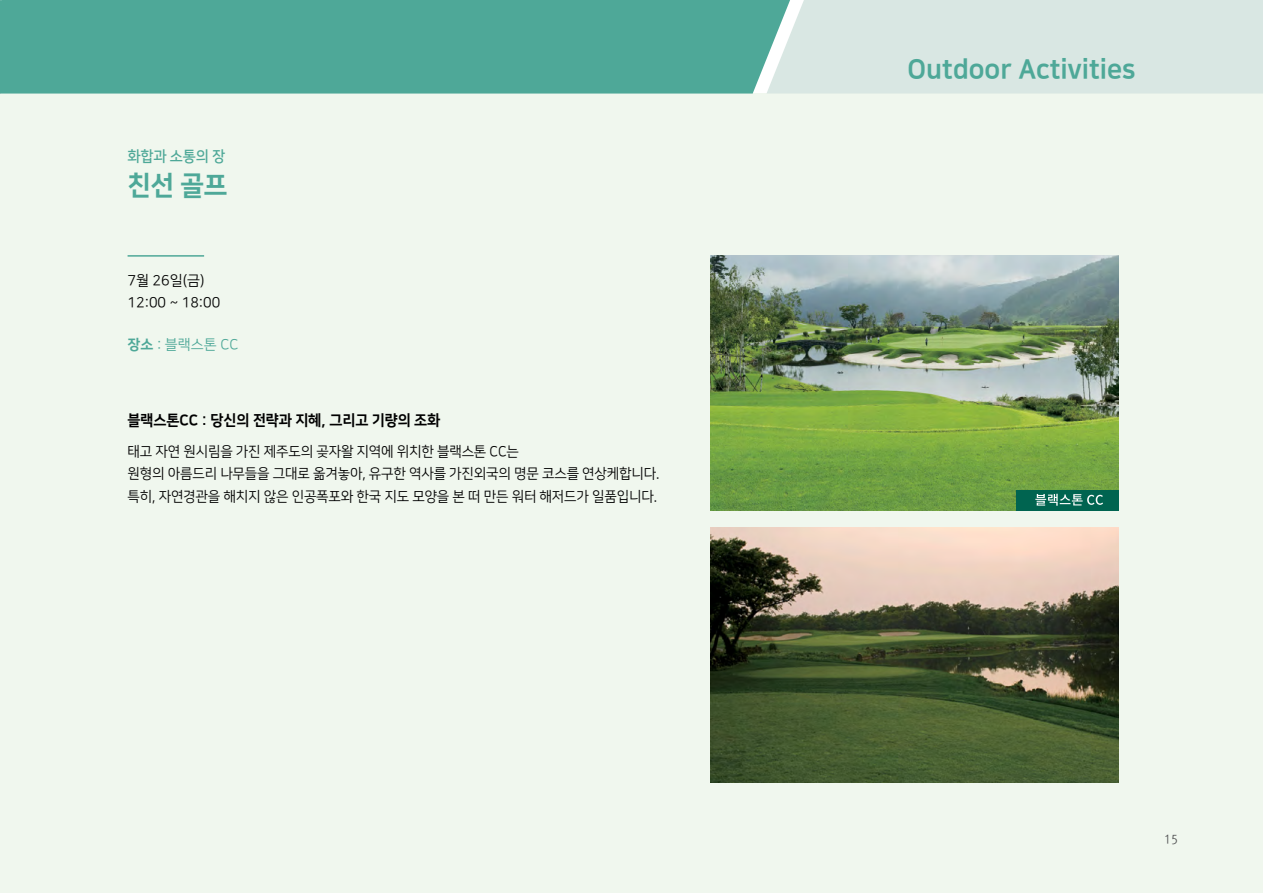
<style>
.page{position:relative;width:1263px;height:893px;background:#fff}
.page>*{position:absolute;margin:0;border:0;box-sizing:border-box;transform-origin:0 0}
.t1{font:27px "Nanum Square OTFEB";color:#4ea898;scale:.96 1}
.t2{font:15px "Nanum Square OTFEB";letter-spacing:-.01em;color:#000;scale:.96 1}
.t3{font:15px "Nanum Square OTFB";letter-spacing:-.01em;color:#4ea898;scale:.96 1}
.t4{font:14.25px/22.5px "Nanum Square OTFR";letter-spacing:-.01em;color:#000;scale:.96 1}
.t5{font:14.25px/22.5px "Nanum Square OTFR";letter-spacing:-.01em;color:#000}
.t6{font:14.25px "Nanum Square OTFR";color:#4ea898}
.t7{font:12px "Rix Go R";color:#4d4d4f;scale:.95 1}
.s1{font-family:"Nanum Square OTFEB"}
</style>
<div class="page">
<div style="left:0;top:94px;width:1263px;height:799px;background:#f0f7ee"></div>
<img style="left:710px;top:255px;width:408px;height:255px">
<div style="left:1016px;top:490px;width:102px;height:20px;background:#006450"></div>
<svg style="left:1035px;top:494px;width:68px;height:12px"></svg>
<hr style="left:128px;top:255px;width:76px;height:2px;background:#4ea898">
<img style="left:710px;top:527px;width:408px;height:255px">
<div style="left:0;top:0;width:766px;height:94px;background:#4ea898"></div>
<div style="left:766px;top:0;width:497px;height:94px;background:#d9e7e3"></div>
<p class="t3" style="left:128px;top:148px;width:103px">화합과 소통의 장</p>
<h1 class="t1" style="left:128px;top:171px;width:105px">친선 골프</h1>
<p class="t5" style="left:128px;top:269px;width:94px">7월 26일(금)<br>12:00 ~ 18:00</p>
<p class="t6" style="left:128px;top:337px;width:112px"><span class="s1">장소</span> : 블랙스톤 CC</p>
<p class="t2" style="left:128px;top:412px;width:327px">블랙스톤CC : 당신의 전략과 지혜, 그리고 기량의 조화</p>
<p class="t4" style="left:128px;top:440px;width:556px">태고 자연 원시림을 가진 제주도의 곶자왈 지역에 위치한 블랙스톤 CC는<br>원형의 아름드리 나무들을 그대로 옮겨놓아, 유구한 역사를 가진외국의 명문 코스를 연상케합니다. 특히, 자연경관을 해치지 않은 인공폭포와 한국 지도 모양을 본 떠 만든 워터 해저드가 일품입니다.</p>
<h1 class="t1" style="left:908px;top:55px;width:239px">Outdoor Activities</h1>
<p class="t7" style="left:1164px;top:831px;width:16px">15</p>
</div>
